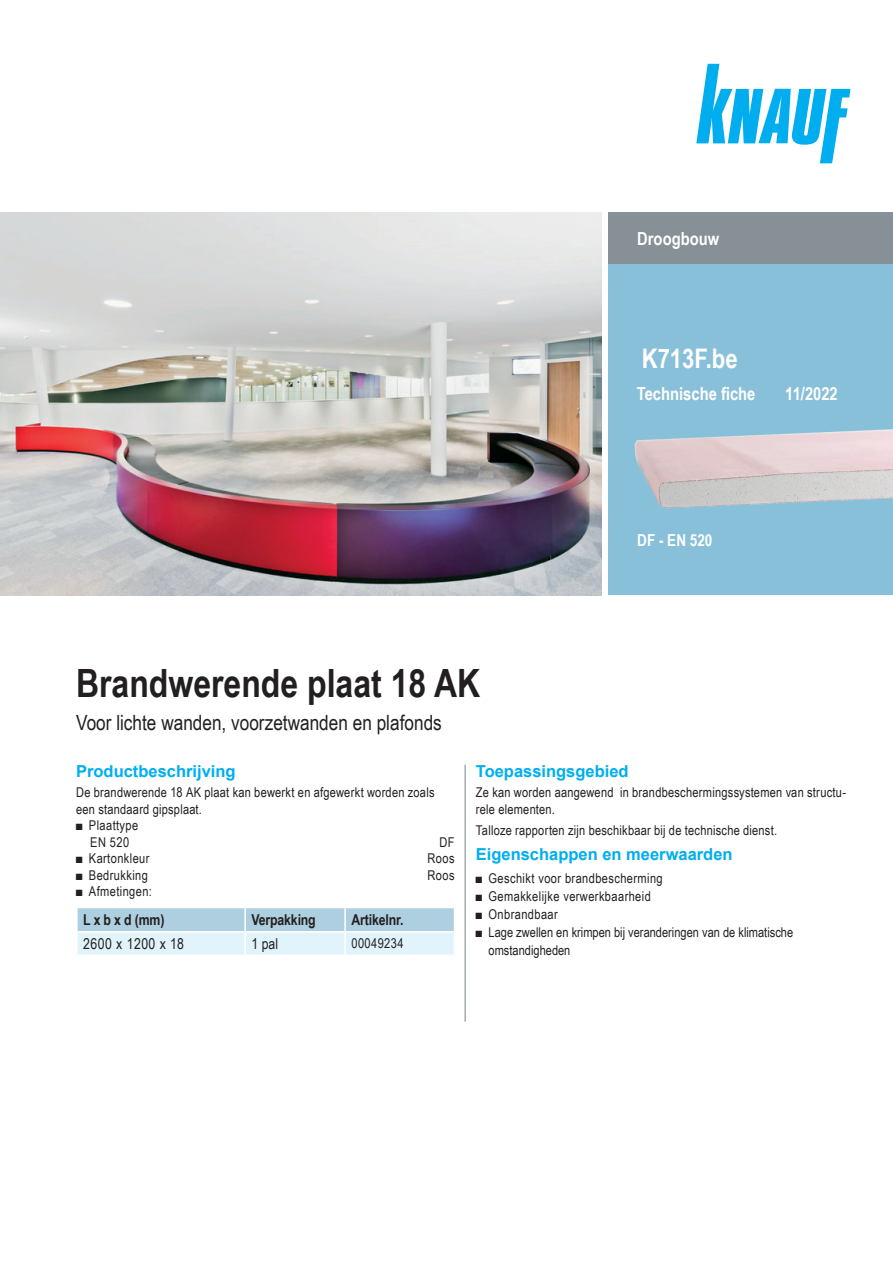
<style>
.page{position:relative;width:893px;height:1263px;background:#fff}
.page>*{position:absolute;margin:0;border:0;box-sizing:border-box;transform-origin:0 0}
.t1{font:700 39px "Arial Narrow";color:#231f20}
.t2{font:700 27px "Arial Narrow";color:#fff}
.t3{font:21px "Arial Narrow";color:#231f20}
.t4{font:700 18px "Arial Narrow";color:#fff}
.t5{font:700 16.5px "Arial";color:#00aeef}
.t6{font:700 16.5px "Arial Narrow";color:#fff}
.t7{font:700 15px "Arial Narrow";letter-spacing:-.01em;color:#231f20}
.t8{font:15px "Arial Narrow";letter-spacing:.03em;color:#231f20}
.t9{font:13.5px/16.5px "Arial Narrow";letter-spacing:.015em;color:#231f20}
</style>
<div class="page">
<div style="left:608px;top:213px;width:285px;height:382px;background:#89c0d9"></div>
<svg style="left:77px;top:908px;width:377px;height:47px"></svg>
<svg style="left:696px;top:64px;width:154px;height:99px"></svg>
<hr style="left:465px;top:765px;width:1px;height:257px;background:#869096">
<div style="left:608px;top:213px;width:285px;height:51px;background:#869096"></div>
<img style="left:634px;top:429px;width:259px;height:80px">
<img style="left:0;top:213px;width:602px;height:382px">
<h3 class="t4" style="left:637px;top:225px;width:83px">Droogbouw</h3>
<h2 class="t2" style="left:642px;top:338px;width:97px">K713F.be</h2>
<h3 class="t4" style="left:637px;top:380px;width:120px">Technische fiche</h3>
<h3 class="t4" style="left:785px;top:380px;width:54px">11/2022</h3>
<h1 class="t1" style="left:76px;top:653px;width:406px">Brandwerende plaat 18 AK</h1>
<h3 class="t3" style="left:76px;top:707px;width:367px">Voor lichte wanden, voorzetwanden en plafonds</h3>
<p class="t6" style="left:637px;top:528px;width:77px">DF - EN 520</p>
<p class="t5" style="left:76px;top:759px;width:161px">Productbeschrijving</p>
<p class="t9" style="left:76px;top:784px;width:360px">De brandwerende 18 AK plaat kan bewerkt en afgewerkt worden zoals een standaard gipsplaat.</p>
<p class="t9" style="left:76px;top:817px;width:64px;text-align:center">■ Plaattype<br>EN 520</p>
<p class="t9" style="left:439px;top:833px;width:17px">DF</p>
<p class="t9" style="left:76px;top:850px;width:75px">■ Kartonkleur</p>
<p class="t9" style="left:427px;top:850px;width:29px">Roos</p>
<p class="t9" style="left:76px;top:866px;width:73px">■ Bedrukking</p>
<p class="t9" style="left:428px;top:866px;width:29px">Roos</p>
<p class="t9" style="left:76px;top:883px;width:77px">■ Afmetingen:</p>
<p class="t7" style="left:83px;top:909px;width:83px">L x b x d (mm)</p>
<p class="t7" style="left:252px;top:909px;width:66px">Verpakking</p>
<p class="t7" style="left:351px;top:909px;width:53px">Artikelnr.</p>
<p class="t8" style="left:83px;top:933px;width:102px">2600 x 1200 x 18</p>
<p class="t8" style="left:252px;top:933px;width:28px">1 pal</p>
<p class="t9" style="left:351px;top:934px;width:54px">00049234</p>
<p class="t5" style="left:476px;top:759px;width:154px">Toepassingsgebied</p>
<p class="t9" style="left:476px;top:784px;width:372px">Ze kan worden aangewend in brandbeschermingssystemen van structu&shy;rele elementen.</p>
<p class="t9" style="left:476px;top:821px;width:303px">Talloze rapporten zijn beschikbaar bij de technische dienst.</p>
<p class="t5" style="left:476px;top:843px;width:258px">Eigenschappen en meerwaarden</p>
<p class="t9" style="left:476px;top:869px;width:188px">■ Geschikt voor brandbescherming</p>
<p class="t9" style="left:476px;top:887px;width:177px">■ Gemakkelijke verwerkbaarheid</p>
<p class="t9" style="left:476px;top:905px;width:84px">■ Onbrandbaar</p>
<p class="t9" style="left:489px;top:922px;width:306px;line-height:18px;text-indent:-13px">■ Lage zwellen en krimpen bij veranderingen van de klimatische omstandigheden</p>
</div>
